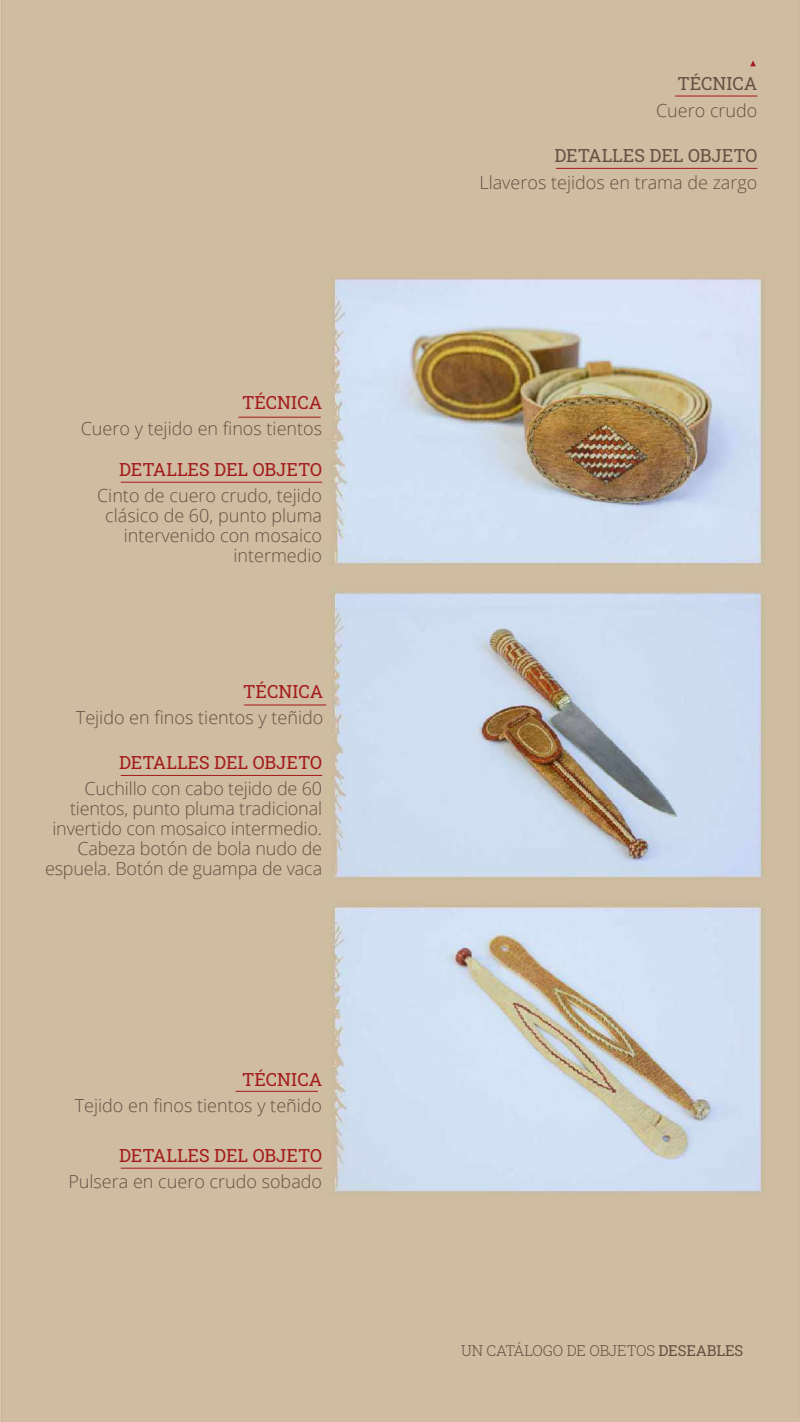
<style>
.page{position:relative;width:800px;height:1422px;background:#fff}
.page>*{position:absolute;margin:0;border:0;box-sizing:border-box;transform-origin:0 0}
.t1{font:300 18px/20px "Open Sans";color:#655043;text-align:right}
.t2{font:18px "Roboto Slab";color:#a31a1b}
.t3{font:18px "Roboto Slab";color:#655043}
.t4{font:300 15px "Roboto Slab";letter-spacing:-.01em;color:#655043}
.s1{font-weight:400}
</style>
<div class="page">
<img style="left:0;top:0;width:800px;height:1421px">
<hr style="left:675px;top:96px;width:82px;height:1px;background:#a4191a">
<hr style="left:121px;top:1167px;width:201px;height:1px;background:#a4191a">
<hr style="left:121px;top:775px;width:201px;height:1px;background:#a4191a">
<hr style="left:121px;top:482px;width:201px;height:1px;background:#a4191a">
<hr style="left:556px;top:168px;width:201px;height:1px;background:#a4191a">
<svg style="left:750px;top:60px;width:6px;height:6px"></svg>
<hr style="left:244px;top:704px;width:82px;height:1px;background:#a4191a">
<hr style="left:235px;top:1091px;width:83px;height:1px;background:#a4191a">
<hr style="left:238px;top:417px;width:83px;height:1px;background:#a4191a">
<p class="t2" style="left:242px;top:390px;width:82px">TÉCNICA</p>
<p class="t1" style="left:81px;top:417px;width:243px">Cuero y tejido en finos tientos</p>
<p class="t2" style="left:119px;top:457px;width:205px">DETALLES DEL OBJETO</p>
<p class="t1" style="left:97px;top:485px;width:226px">Cinto de cuero crudo, tejido clásico de 60, punto pluma intervenido con mosaico intermedio</p>
<p class="t2" style="left:243px;top:679px;width:82px">TÉCNICA</p>
<p class="t1" style="left:76px;top:706px;width:249px">Tejido en finos tientos y teñido</p>
<p class="t2" style="left:119px;top:750px;width:205px">DETALLES DEL OBJETO</p>
<p class="t1" style="left:45px;top:778px;width:279px">Cuchillo con cabo tejido de 60 tientos, punto pluma tradicional invertido con mosaico intermedio.<br>Cabeza botón de bola nudo de espuela. Botón de guampa de vaca</p>
<p class="t2" style="left:242px;top:1067px;width:82px">TÉCNICA</p>
<p class="t1" style="left:75px;top:1095px;width:249px">Tejido en finos tientos y teñido</p>
<p class="t2" style="left:119px;top:1143px;width:205px">DETALLES DEL OBJETO</p>
<p class="t1" style="left:68px;top:1170px;width:255px">Pulsera en cuero crudo sobado</p>
<p class="t3" style="left:677px;top:71px;width:82px">TÉCNICA</p>
<p class="t1" style="left:656px;top:100px;width:103px">Cuero crudo</p>
<p class="t3" style="left:554px;top:143px;width:205px">DETALLES DEL OBJETO</p>
<p class="t1" style="left:479px;top:172px;width:279px">Llaveros tejidos en trama de zargo</p>
<p class="t4" style="left:461px;top:1340px;width:284px">UN CATÁLOGO DE OBJETOS <span class="s1">DESEABLES</span></p>
</div>
